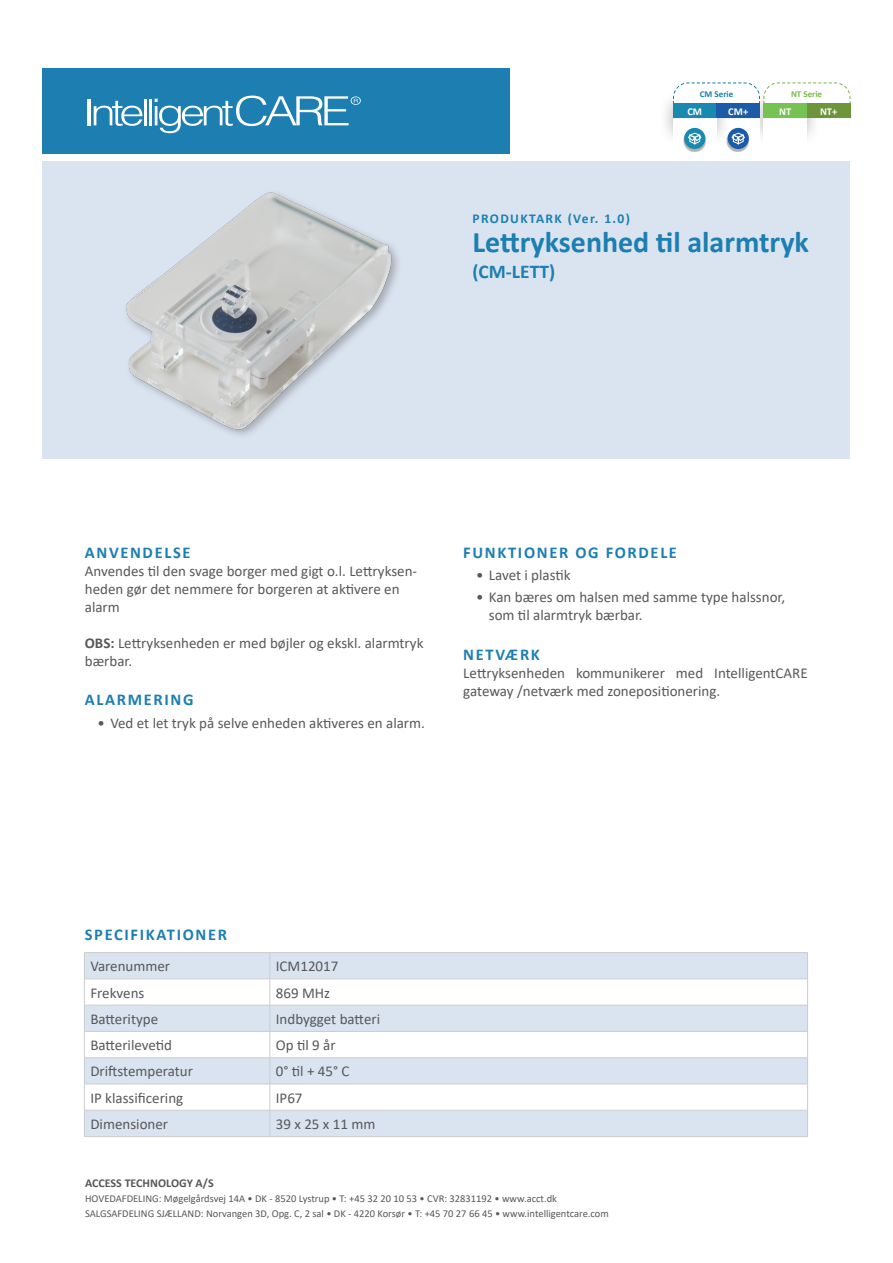
<style>
.page{position:relative;width:893px;height:1263px;background:#fff}
.page>*{position:absolute;margin:0;border:0;box-sizing:border-box;transform-origin:0 0}
.t1{font:700 30px "Calibri";color:#1c7eb1}
.t2{font:700 19.5px "Calibri";color:#1c7eb1}
.t3{font:700 16.5px "Calibri";letter-spacing:.1em;color:#1c7eb1}
.t4{font:15.15px/18px "Calibri";color:#57585a}
.t5{font:15px/18px "Calibri";color:#57585a}
.t6{font:700 13.5px "Calibri";letter-spacing:.1em;color:#1c7eb1}
.t7{font:700 12px "Calibri";color:#57585a}
.t8{font:10.5px/15px "Calibri";color:#57585a}
.t9{font:700 10.5px "Calibri";color:#fff}
.t10{font:700 9px "Calibri";color:#78b84d}
.t11{font:700 9px "Calibri";color:#1a7eb2}
.s1{font-weight:700}
</style>
<div class="page">
<div style="left:43px;top:162px;width:807px;height:297px;background:#dae4f0"></div>
<div style="left:43px;top:68px;width:467px;height:85px;background:#1c7eb1"></div>
<hr style="left:87px;top:99px;width:3px;height:26px;background:#fff">
<svg style="left:94px;top:101px;width:48px;height:25px"></svg>
<hr style="left:144px;top:99px;width:2px;height:26px;background:#fff">
<hr style="left:149px;top:99px;width:3px;height:26px;background:#fff">
<svg style="left:155px;top:96px;width:206px;height:37px"></svg>
<div style="left:749px;top:89px;width:72px;height:58px;background:#231f20;opacity:.35"></div>
<div style="left:763px;top:118px;width:44px;height:29px;background:#fff"></div>
<div style="left:716px;top:118px;width:44px;height:29px;background:#fff"></div>
<div style="left:659px;top:89px;width:71px;height:58px;background:#231f20;opacity:.35"></div>
<div style="left:673px;top:118px;width:43px;height:29px;background:#fff"></div>
<svg style="left:672px;top:82px;width:179px;height:37px"></svg>
<div style="left:673px;top:104px;width:43px;height:14px;background:#1a89b0"></div>
<div style="left:716px;top:104px;width:44px;height:14px;background:#1c5ba8"></div>
<div style="left:85px;top:953px;width:722px;height:183px;background:#dae4f0"></div>
<svg style="left:85px;top:979px;width:722px;height:131px"></svg>
<hr style="left:84px;top:952px;width:186px;height:1px;background:#cbccce">
<hr style="left:270px;top:952px;width:538px;height:1px;background:#cbccce">
<hr style="left:84px;top:978px;width:186px;height:1px;background:#cbccce">
<hr style="left:270px;top:978px;width:538px;height:1px;background:#cbccce">
<hr style="left:84px;top:1005px;width:186px;height:1px;background:#cbccce">
<hr style="left:270px;top:1005px;width:538px;height:1px;background:#cbccce">
<hr style="left:84px;top:1031px;width:186px;height:1px;background:#cbccce">
<hr style="left:270px;top:1031px;width:538px;height:1px;background:#cbccce">
<hr style="left:84px;top:1057px;width:186px;height:1px;background:#cbccce">
<hr style="left:270px;top:1057px;width:538px;height:1px;background:#cbccce">
<hr style="left:84px;top:1084px;width:186px;height:1px;background:#cbccce">
<hr style="left:270px;top:1084px;width:538px;height:1px;background:#cbccce">
<hr style="left:84px;top:1110px;width:186px;height:1px;background:#cbccce">
<svg style="left:84px;top:953px;width:1px;height:183px"></svg>
<hr style="left:270px;top:1110px;width:538px;height:1px;background:#cbccce">
<svg style="left:270px;top:953px;width:1px;height:183px"></svg>
<svg style="left:807px;top:953px;width:1px;height:183px"></svg>
<hr style="left:84px;top:1136px;width:186px;height:1px;background:#cbccce">
<hr style="left:270px;top:1136px;width:538px;height:1px;background:#cbccce">
<img style="left:125px;top:192px;width:271px;height:241px">
<div style="left:727px;top:129px;width:22px;height:23px;background:#231f20;opacity:.35"></div>
<div style="left:728px;top:128px;width:21px;height:21px;background:#1c5ba8;border-radius:50%"></div>
<svg style="left:732px;top:133px;width:13px;height:11px"></svg>
<div style="left:683px;top:129px;width:23px;height:23px;background:#231f20;opacity:.35"></div>
<div style="left:684px;top:128px;width:21px;height:21px;background:#1a89b0;border-radius:50%"></div>
<svg style="left:688px;top:133px;width:13px;height:11px"></svg>
<p class="t6" style="left:472px;top:209px;width:159px">PRODUKTARK (Ver. 1.0)</p>
<p class="t11" style="left:700px;top:88px;width:35px">CM Serie</p>
<p class="t9" style="left:687px;top:104px;width:16px">CM</p>
<p class="t9" style="left:728px;top:104px;width:21px">CM+</p>
<p class="t10" style="left:791px;top:88px;width:33px">NT Serie</p>
<p class="t9" style="left:779px;top:104px;width:14px">NT</p>
<p class="t9" style="left:820px;top:104px;width:19px">NT+</p>
<p class="t1" style="left:472px;top:221px;width:338px">Lettryksenhed til alarmtryk</p>
<p class="t2" style="left:472px;top:257px;width:84px">(CM-LETT)</p>
<p class="t3" style="left:85px;top:540px;width:107px">ANVENDELSE</p>
<p class="t5" style="left:85px;top:561px;width:334px">Anvendes til den svage borger med gigt o.l. Lettryksen&shy;heden gør det nemmere for borgeren at aktivere en alarm</p>
<p class="t5" style="left:85px;top:633px;width:340px"><span class="s1">OBS:</span> Lettryksenheden er med bøjler og ekskl. alarmtryk bærbar.</p>
<p class="t3" style="left:85px;top:688px;width:110px">ALARMERING</p>
<p class="t5" style="left:98px;top:713px;width:329px">• Ved et let tryk på selve enheden aktiveres en alarm.</p>
<p class="t3" style="left:463px;top:540px;width:215px">FUNKTIONER OG FORDELE</p>
<p class="t4" style="left:476px;top:565px;width:96px">• Lavet i plastik</p>
<p class="t4" style="left:489px;top:588px;width:298px;text-indent:-13px">• Kan bæres om halsen med samme type halssnor, som til alarmtryk bærbar.</p>
<p class="t3" style="left:463px;top:643px;width:78px">NETVÆRK</p>
<p class="t5" style="left:463px;top:663px;width:346px">Lettryksenheden kommunikerer med IntelligentCARE gateway /netværk med zonepositionering.</p>
<p class="t3" style="left:85px;top:923px;width:144px">SPECIFIKATIONER</p>
<p class="t5" style="left:90px;top:957px;width:81px">Varenummer</p>
<p class="t5" style="left:276px;top:957px;width:64px">ICM12017</p>
<p class="t5" style="left:90px;top:983px;width:56px">Frekvens</p>
<p class="t5" style="left:276px;top:983px;width:56px">869 MHz</p>
<p class="t5" style="left:90px;top:1009px;width:69px">Batteritype</p>
<p class="t5" style="left:276px;top:1009px;width:106px">Indbygget batteri</p>
<p class="t5" style="left:90px;top:1036px;width:83px">Batterilevetid</p>
<p class="t5" style="left:276px;top:1036px;width:61px">Op til 9 år</p>
<p class="t5" style="left:90px;top:1062px;width:104px">Driftstemperatur</p>
<p class="t5" style="left:276px;top:1062px;width:75px">0° til + 45° C</p>
<p class="t5" style="left:90px;top:1088px;width:94px">IP klassificering</p>
<p class="t5" style="left:276px;top:1088px;width:28px">IP67</p>
<p class="t5" style="left:90px;top:1115px;width:79px">Dimensioner</p>
<p class="t5" style="left:276px;top:1115px;width:101px">39 x 25 x 11 mm</p>
<p class="t7" style="left:85px;top:1174px;width:130px">ACCESS TECHNOLOGY A/S</p>
<p class="t8" style="left:85px;top:1191px;width:525px">HOVEDAFDELING: Møgelgårdsvej 14A • DK - 8520 Lystrup • T: +45 32 20 10 53 • CVR: 32831192 • www.acct.dk<br>SALGSAFDELING SJÆLLAND: Norvangen 3D, Opg. C, 2 sal • DK - 4220 Korsør • T: +45 70 27 66 45 • www.intelligentcare.com</p>
</div>
